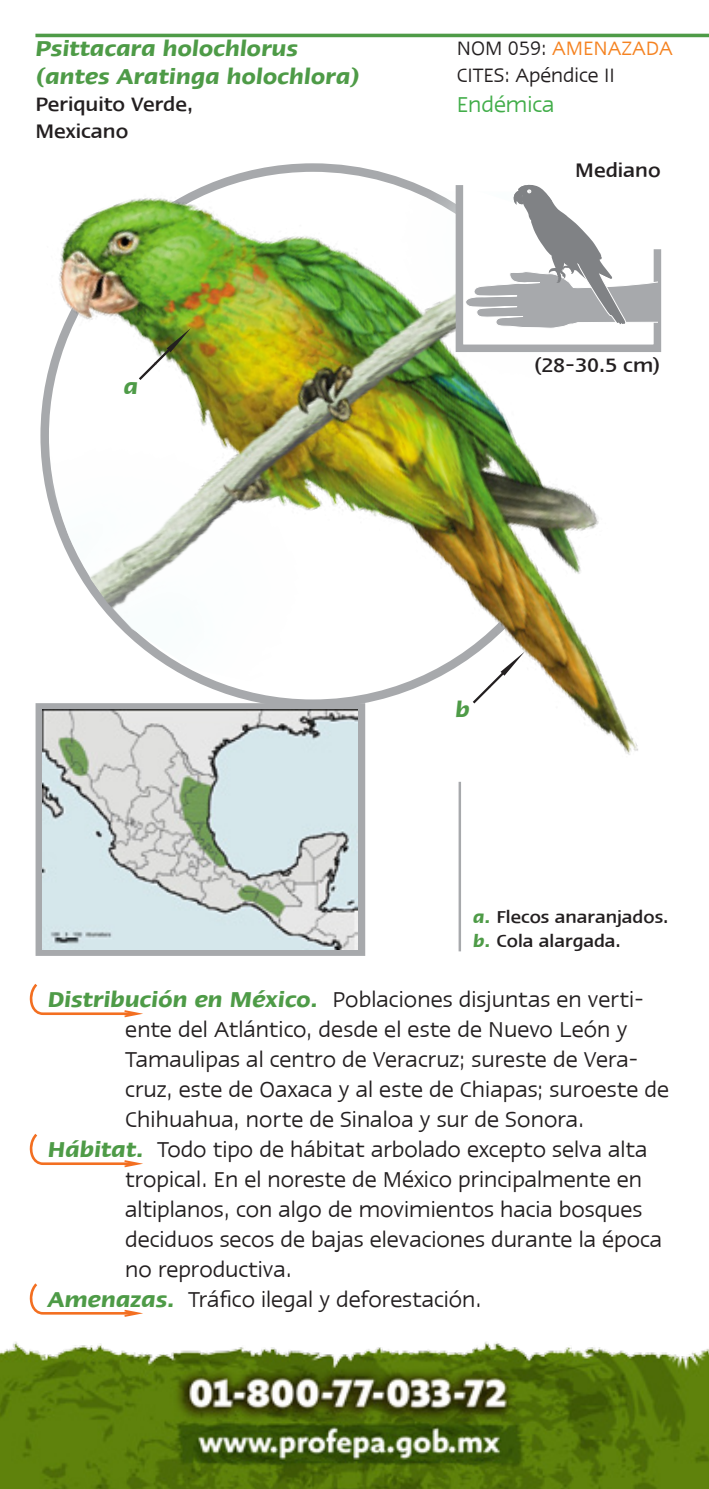
<style>
.page{position:relative;width:709px;height:1489px;background:#fff}
.page>*{position:absolute;margin:0;border:0;box-sizing:border-box;transform-origin:0 0}
.t1{font:25px "Linotype Ergo";color:#231f20}
.t2{font:italic 600 25px/27.5px "Linotype Ergo";color:#4e9b47}
.t3{font:25px "Linotype Ergo";color:#41ad49}
.t4{font:500 22.5px/27px "Linotype Ergo";color:#231f20}
.t5{font:22.5px/27px "Linotype Ergo";color:#231f20}
.t6{font:500 20px/24px "Linotype Ergo";color:#231f20}
.s1{color:#f58220}
.s2{font-weight:600;font-style:italic;color:#4e9b47}
</style>
<div class="page">
<hr style="left:458px;top:781px;width:3px;height:170px;background:#a7a9ac">
<svg style="left:29px;top:1133px;width:114px;height:34px"></svg>
<svg style="left:29px;top:983px;width:114px;height:34px"></svg>
<svg style="left:29px;top:1283px;width:114px;height:33px"></svg>
<hr style="left:35px;top:34px;width:674px;height:3px;background:#4e9b47">
<svg style="left:193px;top:163px;width:239px;height:28px"></svg>
<img style="left:0;top:1342px;width:709px;height:146px">
<img style="left:35px;top:191px;width:603px;height:575px">
<div style="left:36px;top:703px;width:329px;height:252px;border:11px solid #a7a9ac"></div>
<img style="left:42px;top:709px;width:315px;height:240px">
<svg style="left:452px;top:184px;width:210px;height:172px"></svg>
<svg style="left:136px;top:328px;width:55px;height:54px"></svg>
<svg style="left:470px;top:651px;width:55px;height:55px"></svg>
<p class="t2" style="left:35px;top:35px;width:326px">Psittacara holochlorus (antes Aratinga holochlora)</p>
<p class="t4" style="left:35px;top:90px;width:159px">Periquito Verde,<br>Mexicano</p>
<p class="t2" style="left:124px;top:372px;width:16px">a</p>
<p class="t5" style="left:457px;top:34px;width:218px">NOM 059: <span class="s1">AMENAZADA<br></span>CITES: Apéndice II</p>
<p class="t3" style="left:457px;top:90px;width:99px">Endémica</p>
<p class="t4" style="left:575px;top:157px;width:87px">Mediano</p>
<p class="t4" style="left:534px;top:351px;width:128px">(28-30.5 cm)</p>
<p class="t2" style="left:455px;top:695px;width:16px">b</p>
<p class="t6" style="left:473px;top:904px;width:197px"><span class="s2">a.</span> Flecos anaranjados. <span class="s2">b.</span> Cola alargada.</p>
<p class="t1" style="left:48px;top:985px;width:597px"><span class="s2">Distribución en México.</span> Poblaciones disjuntas en verti-</p>
<p class="t1" style="left:125px;top:1015px;width:503px">ente del Atlántico, desde el este de Nuevo León y</p>
<p class="t1" style="left:125px;top:1045px;width:515px">Tamaulipas al centro de Veracruz; sureste de Vera-</p>
<p class="t1" style="left:125px;top:1075px;width:545px">cruz, este de Oaxaca y al este de Chiapas; suroeste de</p>
<p class="t1" style="left:125px;top:1105px;width:460px">Chihuahua, norte de Sinaloa y sur de Sonora.</p>
<p class="t1" style="left:48px;top:1135px;width:601px"><span class="s2">Hábitat.</span> Todo tipo de hábitat arbolado excepto selva alta</p>
<p class="t1" style="left:125px;top:1165px;width:518px">tropical. En el noreste de México principalmente en</p>
<p class="t1" style="left:125px;top:1195px;width:518px">altiplanos, con algo de movimientos hacia bosques</p>
<p class="t1" style="left:125px;top:1225px;width:538px">deciduos secos de bajas elevaciones durante la época</p>
<p class="t1" style="left:125px;top:1255px;width:168px">no reproductiva.</p>
<p class="t1" style="left:48px;top:1285px;width:435px"><span class="s2">Amenazas.</span> Tráfico ilegal y deforestación.</p>
</div>
